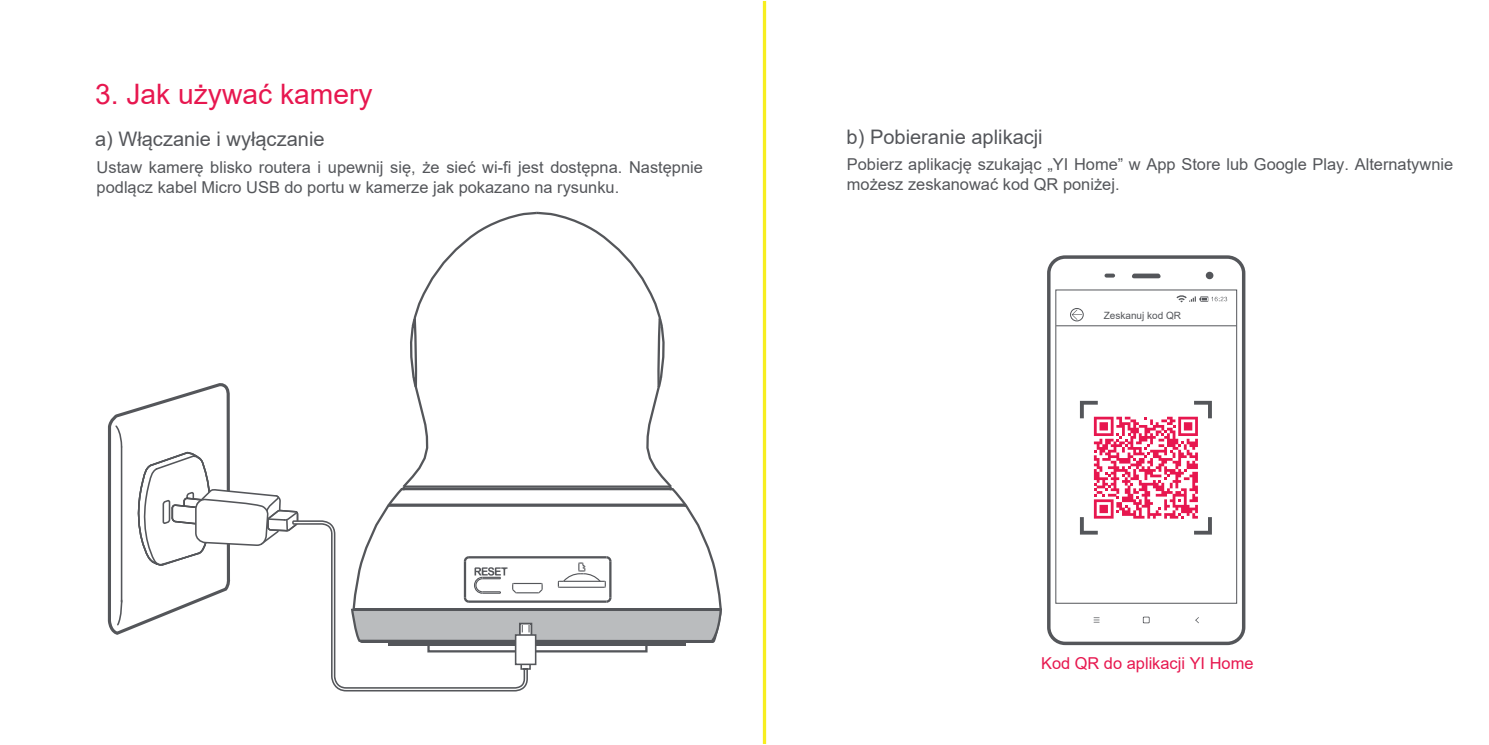
<style>
.page{position:relative;width:1489px;height:745px;background:#fff}
.page>*{position:absolute;margin:0;border:0;box-sizing:border-box;transform-origin:0 0}
.t1{font:28.25px "Arial";color:#e7174f}
.t2{font:20px "Arial";color:#54565a}
.t3{font:16.25px/19.8px "Arial";color:#54565a}
.t4{font:16.25px "Arial";color:#e7174f}
.t5{font:10px "Arial";color:#54565a}
</style>
<div class="page">
<svg style="left:762px;top:1px;width:4px;height:742px;background:#f8f14f"></svg>
<svg style="left:107px;top:211px;width:615px;height:480px"></svg>
<div style="left:1047px;top:255px;width:198px;height:389px;border:3px solid #54565a;border-radius:16px"></div>
<div style="left:1205px;top:271px;width:8px;height:8px;background:#54565a;border-radius:50%"></div>
<svg style="left:1104px;top:273px;width:10px;height:4px"></svg>
<div style="left:1131px;top:273px;width:29px;height:5px;background:#54565a;border-radius:2px"></div>
<svg style="left:1093px;top:617px;width:6px;height:5px"></svg>
<svg style="left:1142px;top:616px;width:7px;height:7px"></svg>
<svg style="left:1143px;top:617px;width:5px;height:5px"></svg>
<div style="left:1055px;top:289px;width:181px;height:314px;border:1px solid #54565a"></div>
<svg style="left:1176px;top:295px;width:51px;height:7px"></svg>
<svg style="left:1071px;top:309px;width:10px;height:11px"></svg>
<div style="left:1069px;top:308px;width:14px;height:13px;border:1px solid #54565a;border-radius:50%"></div>
<hr style="left:1056px;top:325px;width:180px;height:1px;background:#54565a">
<svg style="left:1079px;top:400px;width:132px;height:134px"></svg>
<h1 class="t1" style="left:95px;top:74px;width:279px">3. Jak używać kamery</h1>
<p class="t2" style="left:95px;top:125px;width:231px">a) Włączanie i wyłączanie</p>
<p class="t3" style="left:97px;top:157px;width:608px">Ustaw kamerę blisko routera i upewnij się, że sieć wi-fi jest dostępna. Następnie podlącz kabel Micro USB do portu w kamerze jak pokazano na rysunku.</p>
<p class="t2" style="left:846px;top:123px;width:198px">b) Pobieranie aplikacji</p>
<p class="t3" style="left:846px;top:154px;width:608px">Pobierz aplikację szukając „YI Home” w App Store lub Google Play. Alternatywnie możesz zeskanować kod QR poniżej.</p>
<p class="t5" style="left:1103px;top:308px;width:79px">Zeskanuj kod QR</p>
<p class="t4" style="left:1040px;top:652px;width:214px">Kod QR do aplikacji YI Home</p>
</div>
